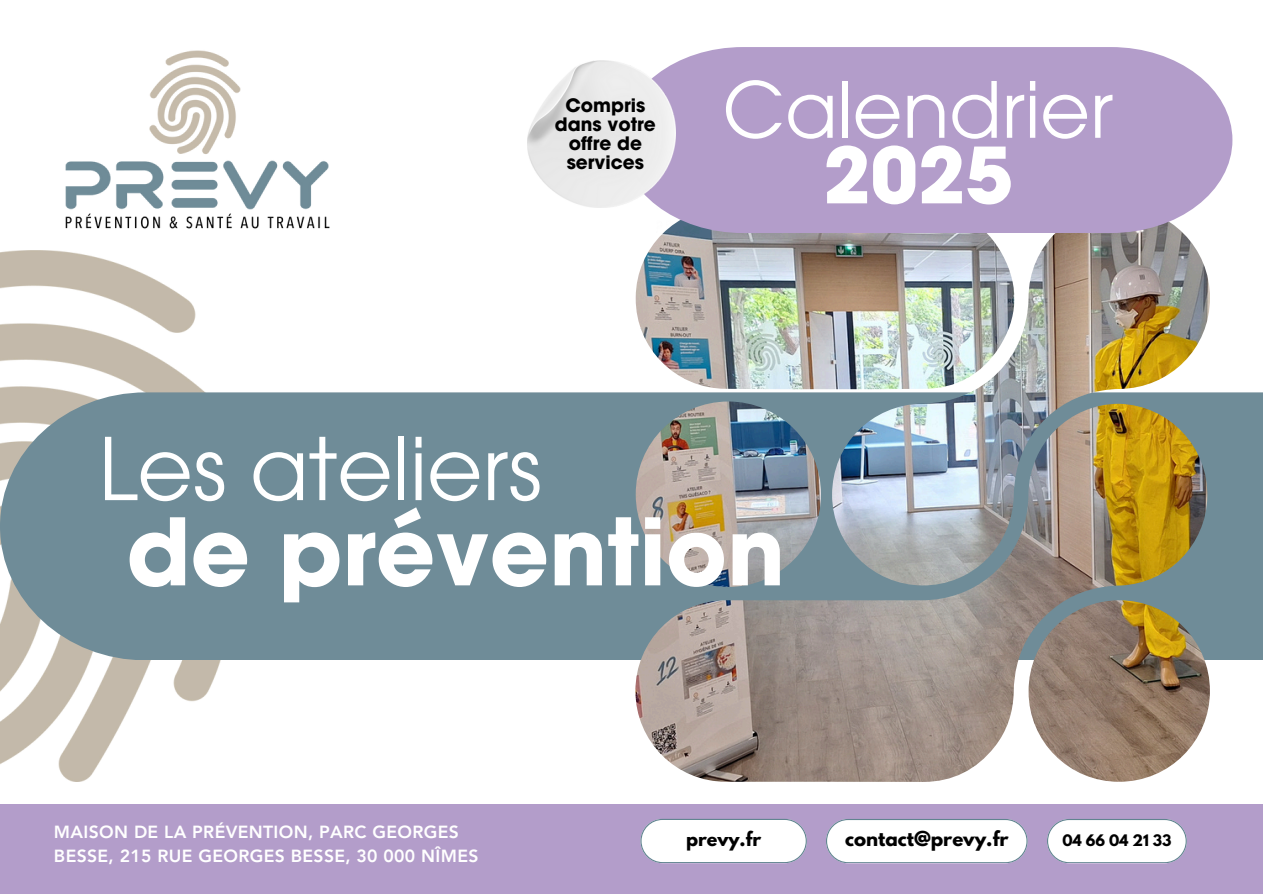
<style>
.page{position:relative;width:1263px;height:894px;background:#fff}
.page>*{position:absolute;margin:0;border:0;box-sizing:border-box;transform-origin:0 0}
.t1{font:700 91.95px "ITC Avant Garde Pro";color:#fff}
.t2{font:85.5px "ITC Avant Garde Pro";color:#fff}
.t3{font:76.65px "ITC Avant Garde Pro";color:#fff}
.t4{font:700 76.65px "ITC Avant Garde Pro";color:#fff}
.t5{font:700 18.45px/18.9px "ITC Avant Garde Pro";color:#000;text-align:center}
.t6{font:700 18.3px "League Spartan";color:#000}
.t7{font:800 17.55px/23.7px "Avenir LT Pro";letter-spacing:.02em;color:#fff}
.t8{font:700 17.55px "League Spartan";color:#000}
.t9{font:700 14.1px "League Spartan";color:#000}
</style>
<div class="page">
<img style="left:0;top:250px;width:221px;height:531px">
<div style="left:0;top:392px;width:1263px;height:268px;background:#6f8c98"></div>
<img style="left:636px;top:233px;width:574px;height:548px">
<div style="left:660px;top:47px;width:572px;height:186px;background:#b39dca"></div>
<img style="left:54px;top:50px;width:276px;height:235px">
<div style="left:0;top:804px;width:1263px;height:89px;background:#b39dca"></div>
<svg style="left:826px;top:819px;width:201px;height:43px;background:#f6f6f8"></svg>
<svg style="left:640px;top:818px;width:167px;height:44px;background:#f3f3f6"></svg>
<svg style="left:1047px;top:819px;width:139px;height:43px;background:#f4f4f7"></svg>
<img style="left:528px;top:60px;width:147px;height:148px">
<h1 class="t5" style="left:555px;top:99px;width:102px">Compris dans votre offre de services</h1>
<p class="t3" style="left:723px;top:81px;width:392px">Calendrier</p>
<h4 class="t4" style="left:823px;top:146px;width:191px">2025</h4>
<p class="t2" style="left:98px;top:436px;width:445px">Les ateliers</p>
<p class="t1" style="left:126px;top:517px;width:660px">de prévention</p>
<h2 class="t7" style="left:54px;top:821px;width:426px">MAISON DE LA PRÉVENTION, PARC GEORGES<br>BESSE, 215 RUE GEORGES BESSE, 30 000 NÎMES</h2>
<p class="t8" style="left:686px;top:829px;width:76px">prevy.fr</p>
<h3 class="t6" style="left:845px;top:829px;width:165px">contact@prevy.fr</h3>
<h6 class="t9" style="left:1062px;top:833px;width:110px">04 66 04 21 33</h6>
</div>
